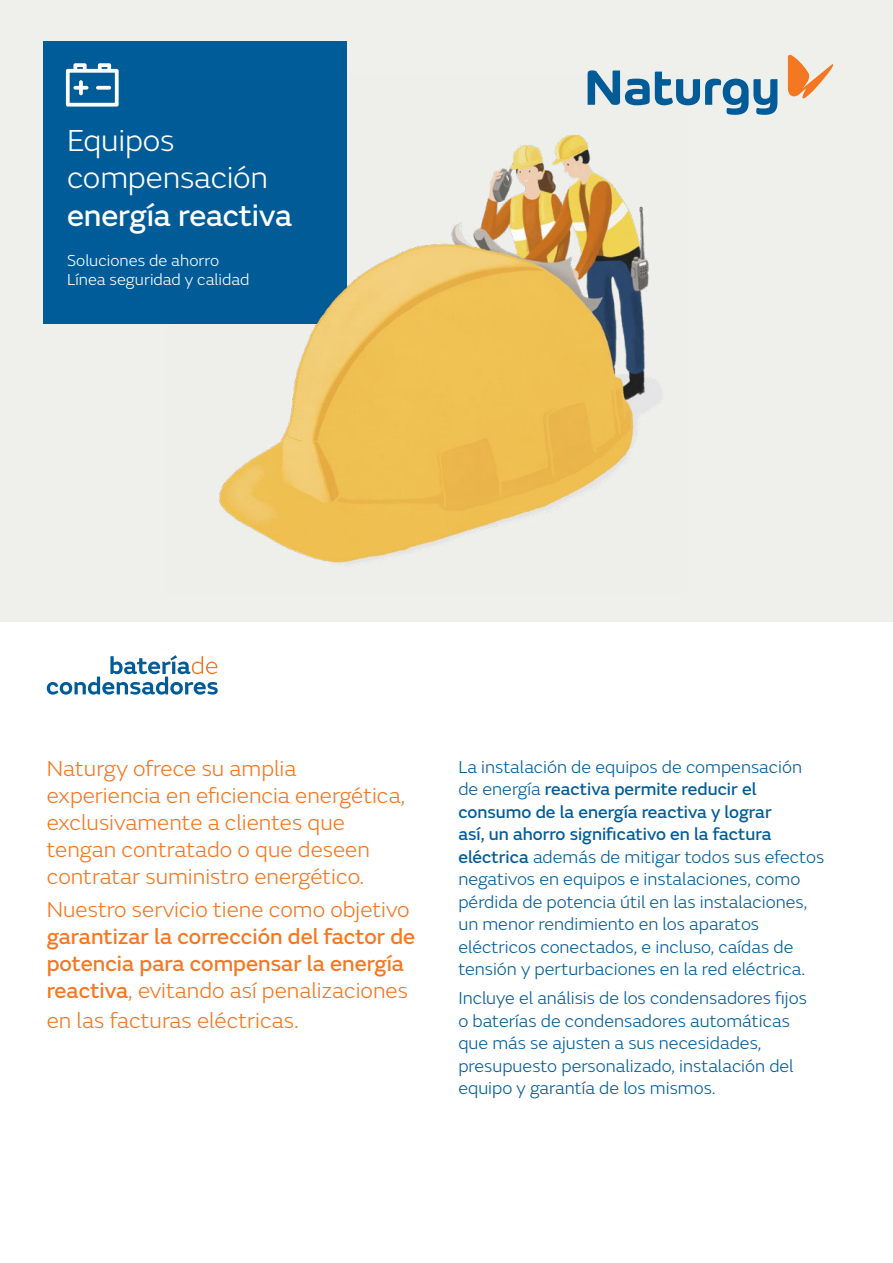
<style>
.page{position:relative;width:893px;height:1263px;background:#fff}
.page>*{position:absolute;margin:0;border:0;box-sizing:border-box;transform-origin:0 0}
.t1{font:300 31.65px/37.7px "FS Emeric";letter-spacing:-.01em;color:#fff}
.t2{font:31.65px "FS Emeric Core";letter-spacing:-.01em;color:#fff}
.t3{font:300 22.5px/27px "FS Emeric";color:#f47721}
.t4{font:22.5px/27px "FS Emeric Core";color:#f47721}
.t5{font:300 18px/22.5px "FS Emeric";color:#005c98}
.t6{font:18px/22.5px "FS Emeric Core";color:#005c98}
.t7{font:300 16.5px/19.8px "FS Emeric";color:#fff}
.s1{font-family:"FS Emeric Core";font-weight:400}
.s2{font-family:"FS Emeric";font-weight:300}
</style>
<div class="page">
<div style="left:0;top:0;width:893px;height:621px;background:#eff0ec"></div>
<div style="left:44px;top:41px;width:303px;height:283px;background:#005c98"></div>
<svg style="left:788px;top:55px;width:45px;height:43px"></svg>
<svg style="left:588px;top:70px;width:189px;height:45px"></svg>
<svg style="left:66px;top:63px;width:53px;height:44px"></svg>
<img style="left:219px;top:75px;width:467px;height:490px">
<svg style="left:47px;top:655px;width:171px;height:40px"></svg>
<h1 class="t1" style="left:67px;top:120px;width:203px">Equipos compensación</h1>
<h1 class="t2" style="left:67px;top:192px;width:226px">energía reactiva</h1>
<p class="t7" style="left:67px;top:249px;width:184px">Soluciones de ahorro<br>Línea seguridad y calidad</p>
<p class="t3" style="left:47px;top:754px;width:360px">Naturgy ofrece su amplia experiencia en eficiencia energética, exclusivamente a clientes que tengan contratado o que deseen contratar suministro energético.</p>
<p class="t3" style="left:47px;top:895px;width:364px">Nuestro servicio tiene como objetivo</p>
<p class="t4" style="left:47px;top:922px;width:370px">garantizar la corrección del factor de potencia para compensar la energía</p>
<p class="t3" style="left:47px;top:975px;width:363px;line-height:30px"><span class="s1">reactiva</span>, evitando así penalizaciones en las facturas eléctricas.</p>
<p class="t5" style="left:458px;top:755px;width:345px">La instalación de equipos de compensación</p>
<p class="t6" style="left:458px;top:777px;width:315px"><span class="s2">de energía</span> reactiva permite reducir el consumo de la energía reactiva y lograr así, un ahorro significativo en la factura</p>
<p class="t5" style="left:458px;top:845px;width:367px"><span class="s1">eléctrica</span> además de mitigar todos sus efectos negativos en equipos e instalaciones, como pérdida de potencia útil en las instalaciones, un menor rendimiento en los aparatos eléctricos conectados, e incluso, caídas de tensión y perturbaciones en la red eléctrica.</p>
<p class="t5" style="left:458px;top:986px;width:350px">Incluye el análisis de los condensadores fijos o baterías de condensadores automáticas que más se ajusten a sus necesidades, presupuesto personalizado, instalación del equipo y garantía de los mismos.</p>
</div>
